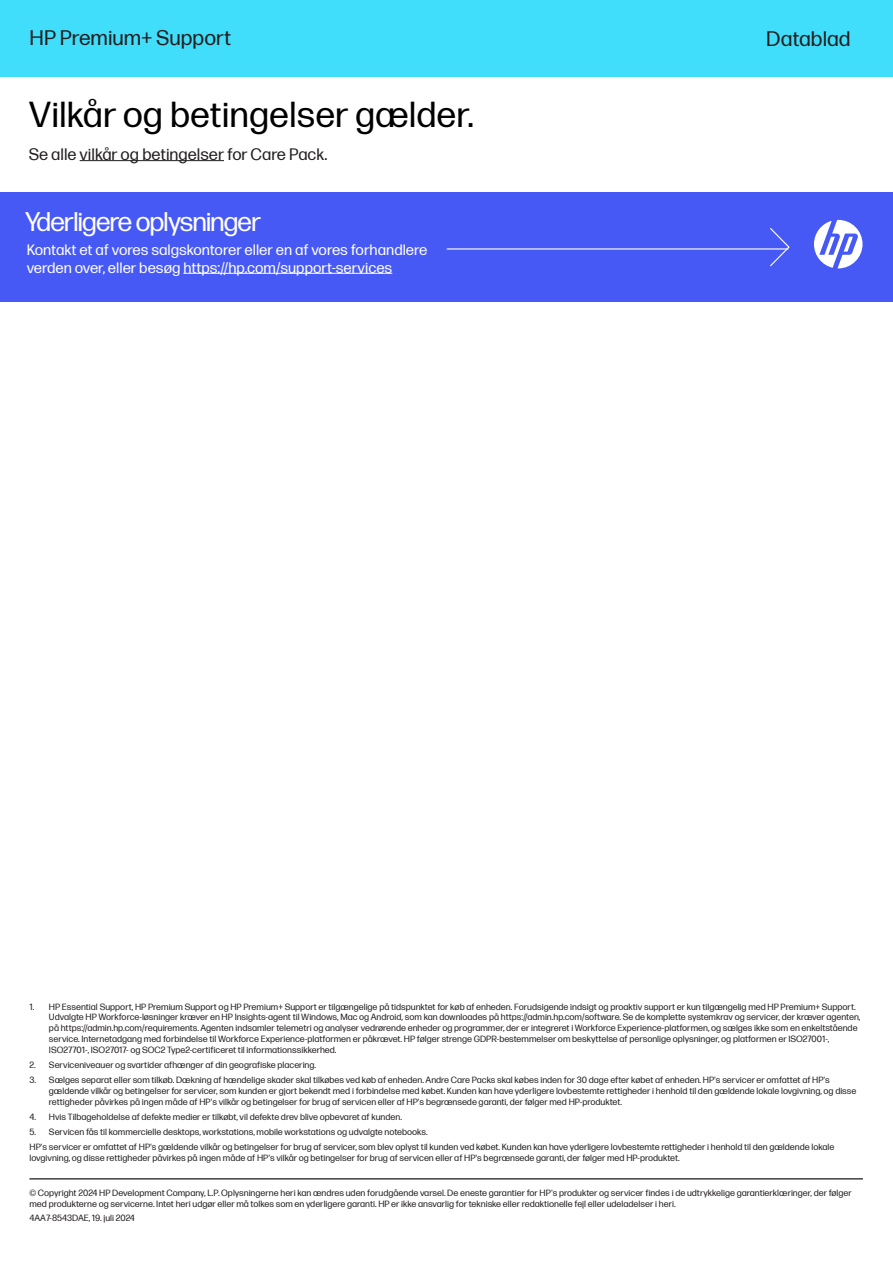
<style>
.page{position:relative;width:893px;height:1263px;background:#fff}
.page>*{position:absolute;margin:0;border:0;box-sizing:border-box;transform-origin:0 0}
.t1{font:36px "Forma DJR Micro";color:#000}
.t2{font:27px "Forma DJR Display";color:#fff}
.t3{font:21px "Forma DJR Micro";color:#231f20}
.t4{font:16.5px "Forma DJR Micro";color:#231f20}
.t5{font:15px/18px "Forma DJR Micro";color:#fff}
.t6{font:9px/10.8px "Forma DJR Micro";color:#231f20}
</style>
<div class="page">
<div style="left:0;top:0;width:893px;height:76px;background:#40defa"></div>
<hr style="left:80px;top:160px;width:144px;height:1px;background:#231f20">
<hr style="left:29px;top:1178px;width:834px;height:1px;background:#000">
<div style="left:0;top:192px;width:893px;height:109px;background:#4759f5"></div>
<hr style="left:447px;top:248px;width:341px;height:2px;background:#fff">
<hr style="left:183px;top:273px;width:209px;height:1px;background:#fff">
<svg style="left:757px;top:219px;width:106px;height:49px"></svg>
<h3 class="t3" style="left:30px;top:23px;width:203px">HP Premium+ Support</h3>
<h3 class="t3" style="left:766px;top:23px;width:86px">Datablad</h3>
<h1 class="t1" style="left:29px;top:88px;width:447px">Vilkår og betingelser gælder.</h1>
<h3 class="t4" style="left:29px;top:142px;width:300px">Se alle vilkår og betingelser for Care Pack.</h3>
<h2 class="t2" style="left:26px;top:203px;width:237px">Yderligere oplysninger</h2>
<h3 class="t5" style="left:27px;top:239px;width:402px">Kontakt et af vores salgskontorer eller en af vores forhandlere verden over, eller besøg https://hp.com/support-services</h3>
<p class="t6" style="left:49px;top:1000px;width:813px;text-indent:-19px">1. HP Essential Support, HP Premium Support og HP Premium+ Support er tilgængelige på tidspunktet for køb af enheden. Forudsigende indsigt og proaktiv support er kun tilgængelig med HP Premium+ Support.<br>Udvalgte HP Workforce-løsninger kræver en HP Insights-agent til Windows, Mac og Android, som kan downloades på https://admin.hp.com/software. Se de komplette systemkrav og servicer, der kræver agenten, på https://admin.hp.com/requirements. Agenten indsamler telemetri og analyser vedrørende enheder og programmer, der er integreret i Workforce Experience-platformen, og sælges ikke som en enkeltstående service. Internetadgang med forbindelse til Workforce Experience-platformen er påkrævet. HP følger strenge GDPR-bestemmelser om beskyttelse af personlige oplysninger, og platformen er ISO27001-, ISO27701-, ISO27017- og SOC2 Type2-certificeret til informationssikkerhed.</p>
<p class="t6" style="left:30px;top:1059px;width:288px">2. Serviceniveauer og svartider afhænger af din geografiske placering.</p>
<p class="t6" style="left:49px;top:1074px;width:809px;text-indent:-19px">3. Sælges separat eller som tilkøb. Dækning af hændelige skader skal tilkøbes ved køb af enheden. Andre Care Packs skal købes inden for 30 dage efter købet af enheden. HP's servicer er omfattet af HP's gældende vilkår og betingelser for servicer, som kunden er gjort bekendt med i forbindelse med købet. Kunden kan have yderligere lovbestemte rettigheder i henhold til den gældende lokale lovgivning, og disse rettigheder påvirkes på ingen måde af HP's vilkår og betingelser for brug af servicen eller af HP's begrænsede garanti, der følger med HP-produktet.</p>
<p class="t6" style="left:30px;top:1110px;width:374px">4. Hvis Tilbageholdelse af defekte medier er tilkøbt, vil defekte drev blive opbevaret af kunden.</p>
<p class="t6" style="left:30px;top:1123px;width:806px;line-height:15.1px">5. Servicen fås til kommercielle desktops, workstations, mobile workstations og udvalgte notebooks.<br>HP's servicer er omfattet af HP's gældende vilkår og betingelser for brug af servicer, som blev oplyst til kunden ved købet. Kunden kan have yderligere lovbestemte rettigheder i henhold til den gældende lokale</p>
<p class="t6" style="left:30px;top:1151px;width:652px">lovgivning, og disse rettigheder påvirkes på ingen måde af HP's vilkår og betingelser for brug af servicen eller af HP's begrænsede garanti, der følger med HP-produktet.</p>
<p class="t6" style="left:30px;top:1187px;width:824px">© Copyright 2024 HP Development Company, L.P. Oplysningerne heri kan ændres uden forudgående varsel. De eneste garantier for HP's produkter og servicer findes i de udtrykkelige garantierklæringer, der følger med produkterne og servicerne. Intet heri udgør eller må tolkes som en yderligere garanti. HP er ikke ansvarlig for tekniske eller redaktionelle fejl eller udeladelser i heri.</p>
<p class="t6" style="left:30px;top:1212px;width:107px">4AA7-8543DAE, 19. juli 2024</p>
</div>
